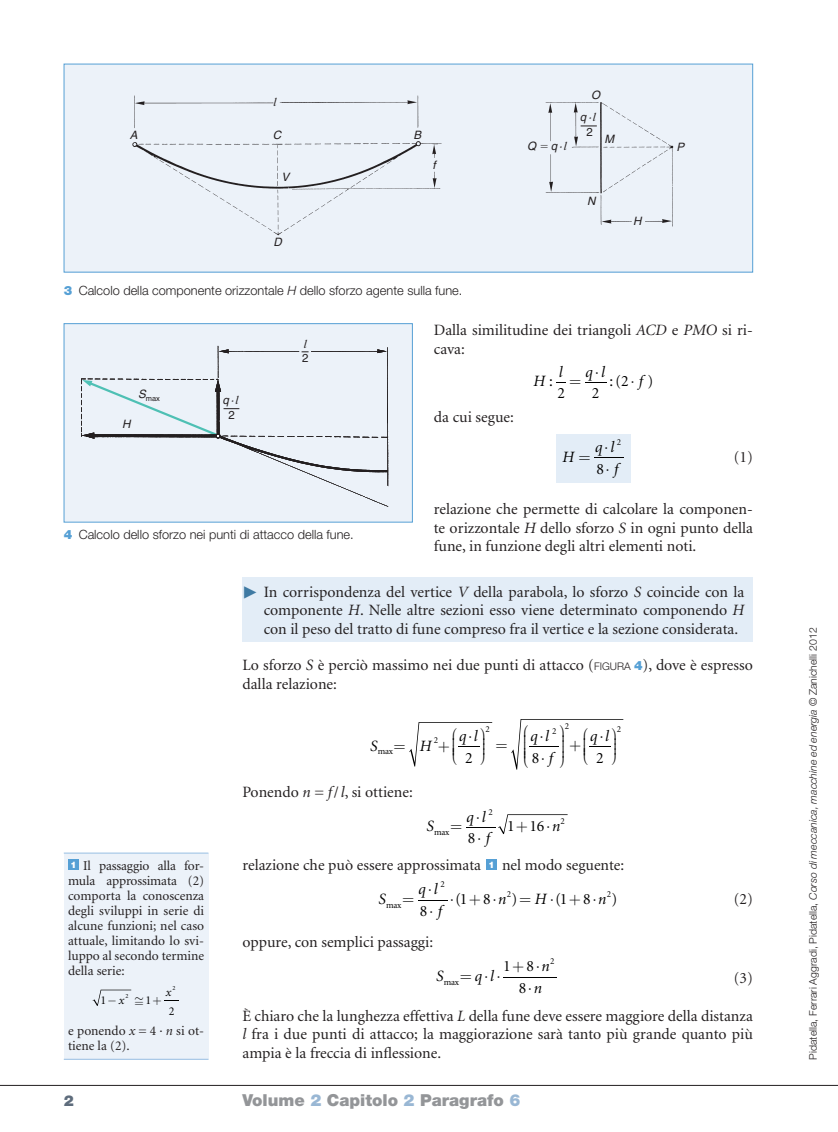
<style>
.page{position:relative;width:838px;height:1132px;background:#fff}
.page>*{position:absolute;margin:0;border:0;box-sizing:border-box;transform-origin:0 0}
.t1{font:900 16.5px "Helvetica Neue";color:#939598}
._01_testo_corpo{font:15.75px/18.8px "Minion";color:#231f20;text-align:justify}
.t2{font:15.75px/21.8px "Minion";color:#000;text-align:center}
.t3{font:italic 15.75px/21.8px "Minion";color:#000}
.t4{font:900 15px "Helvetica Neue";color:#5e6c7c}
._03_testo_nota{font:13.5px/15px "Minion";color:#231f20;text-align:justify}
._08_testo_didascalia{font:300 12.75px "Helvetica Neue";color:#231f20}
.t5{font:12px "Minion";color:#000}
.t6{font:italic 12px/18.8px "Minion";color:#000}
.t7{font:italic 11.55px/15.6px "Helvetica";color:#231f20;text-align:center}
.t8{font:italic 11.55px/14.5px "Times Ten";color:#231f20}
.t9{font:300 10.5px "Helvetica Neue";color:#231f20}
.t10{font:9.15px "Minion";letter-spacing:-.02em;color:#000}
.t11{font:900 9px "Helvetica Neue";color:#fff}
.t12{font:7.5px "Helvetica";color:#231f20}
.t13{font:6.3px "Minion";color:#000}
.s1{font-weight:900;color:#56a0d5}
.s2{font-style:italic}
.s3{font-family:"Times Ten"}
.s4{font-style:normal}
.s5{font-family:"Helvetica";font-style:normal}
.s6{font-family:"European Pi Four";color:#3f7aa3}
.s7{font-family:"Helvetica Neue";font-weight:300;font-size:10.5px}
.s8{font-family:"Helvetica Neue";font-weight:900;font-size:12.75px;color:#56a0d5}
.s9{color:#99b7d4}
</style>
<div class="page">
<hr style="left:0;top:1084px;width:838px;height:1px;background:#231f20">
<div style="left:556px;top:434px;width:74px;height:49px;background:#e3edf7"></div>
<hr style="left:594px;top:457px;width:30px;height:1px;background:#000">
<div style="left:242px;top:577px;width:511px;height:64px;background:#e3edf7"></div>
<div style="left:486px;top:858px;width:11px;height:11px;background:#56a0d5"></div>
<hr style="left:503px;top:976px;width:54px;height:1px;background:#000">
<div style="left:64px;top:323px;width:348px;height:199px;background:#ecf2f9"></div>
<img style="left:81px;top:345px;width:308px;height:162px">
<svg style="left:82px;top:380px;width:157px;height:57px"></svg>
<div style="left:64px;top:323px;width:348px;height:199px;border:1px solid #56a0d5"></div>
<div style="left:64px;top:852px;width:144px;height:206px;background:#ecf2f9"></div>
<hr style="left:64px;top:852px;width:144px;height:1px;background:#98bee3">
<hr style="left:64px;top:1058px;width:144px;height:1px;background:#98bee3">
<div style="left:68px;top:859px;width:11px;height:10px;background:#56a0d5"></div>
<svg style="left:93px;top:989px;width:38px;height:16px"></svg>
<div style="left:64px;top:64px;width:688px;height:208px;background:#ecf2f9"></div>
<img style="left:132px;top:95px;width:542px;height:141px">
<svg style="left:580px;top:126px;width:17px;height:1px"></svg>
<svg style="left:556px;top:382px;width:50px;height:1px"></svg>
<svg style="left:466px;top:814px;width:101px;height:19px"></svg>
<svg style="left:418px;top:900px;width:29px;height:1px"></svg>
<svg style="left:164px;top:1000px;width:14px;height:1px"></svg>
<svg style="left:541px;top:145px;width:7px;height:2px"></svg>
<svg style="left:409px;top:719px;width:214px;height:50px"></svg>
<p class="t8" style="left:273px;top:95px;width:5px">l</p>
<p class="t7" style="left:130px;top:127px;width:9px">A</p>
<p class="t7" style="left:273px;top:127px;width:10px">C</p>
<p class="t7" style="left:413px;top:127px;width:9px">B</p>
<p class="t7" style="left:281px;top:169px;width:9px">V</p>
<p class="t7" style="left:432px;top:157px;width:5px">f</p>
<p class="t7" style="left:273px;top:234px;width:10px">D</p>
<p class="_08_testo_didascalia" style="left:64px;top:282px;width:400px"><span class="s1">3</span> Calcolo della componente orizzontale <span class="s2">H</span> dello sforzo agente sulla fune.</p>
<p class="t7" style="left:527px;top:138px;width:10px">Q</p>
<p class="t7" style="left:551px;top:138px;width:18px">q·<span class="s3">l</span></p>
<p class="t7" style="left:591px;top:87px;width:10px">O</p>
<p class="t7" style="left:580px;top:109px;width:18px">q·<span class="s3">l<br></span><span class="s4">2</span></p>
<p class="t7" style="left:604px;top:131px;width:11px">M</p>
<p class="t7" style="left:587px;top:193px;width:10px">N</p>
<p class="t7" style="left:633px;top:213px;width:10px">H</p>
<p class="t7" style="left:676px;top:139px;width:9px">P</p>
<p class="t12" style="left:138px;top:394px;width:23px"><sup>S</sup>max</p>
<p class="t7" style="left:122px;top:416px;width:10px">H</p>
<p class="t7" style="left:222px;top:391px;width:18px">q·<span class="s3">l<br></span><span class="s4">2</span></p>
<p class="t8" style="left:302px;top:336px;width:8px">l<br><span class="s5">2</span></p>
<p class="_01_testo_corpo" style="left:434px;top:321px;width:320px">Dalla similitudine dei triangoli <span class="s2">ACD</span> e <span class="s2">PMO</span> si ri&shy;cava:</p>
<p class="t3" style="left:533px;top:371px;width:21px">H <span class="s4">:</span></p>
<p class="t3" style="left:630px;top:371px;width:14px">⋅ f</p>
<p class="t3" style="left:559px;top:361px;width:5px">l</p>
<p class="t3" style="left:585px;top:361px;width:21px">q l</p>
<p class="t2" style="left:557px;top:383px;width:9px">2</p>
<p class="t2" style="left:592px;top:383px;width:9px">2</p>
<p class="t2" style="left:609px;top:371px;width:45px">:(2 )</p>
<p class="_01_testo_corpo" style="left:434px;top:408px;width:82px">da cui segue:</p>
<p class="t10" style="left:617px;top:437px;width:6px">2</p>
<p class="t3" style="left:562px;top:446px;width:13px">H</p>
<p class="t3" style="left:595px;top:436px;width:25px">q l<br><span class="s4">8</span> f</p>
<p class="_01_testo_corpo" style="left:733px;top:448px;width:21px">(1)</p>
<p class="_01_testo_corpo" style="left:434px;top:500px;width:320px">relazione che permette di calcolare la componen&shy;te orizzontale <span class="s2">H</span> dello sforzo <span class="s2">S</span> in ogni punto della fune, in funzione degli altri elementi noti.</p>
<p class="_01_testo_corpo" style="left:264px;top:582px;width:482px;text-indent:-21px"><span class="s6">P</span> In corrispondenza del vertice <span class="s2">V</span> della parabola, lo sforzo <span class="s2">S</span> coincide con la componente <span class="s2">H</span>. Nelle altre sezioni esso viene determinato componendo <span class="s2">H </span>con il peso del tratto di fune compreso fra il vertice e la sezione considerata.</p>
<p class="_01_testo_corpo" style="left:242px;top:656px;width:512px">Lo sforzo <span class="s2">S</span> è perciò massimo nei due punti di attacco (<span class="s7">FIGURA</span> <span class="s8">4</span>), dove è espresso dalla relazione:</p>
<p class="_08_testo_didascalia" style="left:64px;top:526px;width:291px"><span class="s1">4</span> Calcolo dello sforzo nei punti di attacco della fune.</p>
<p class="t10" style="left:434px;top:735px;width:6px">2</p>
<p class="t3" style="left:370px;top:735px;width:9px">S</p>
<p class="t3" style="left:420px;top:735px;width:13px">H</p>
<p class="t10" style="left:378px;top:746px;width:17px">max</p>
<p class="_01_testo_corpo" style="left:242px;top:782px;width:172px">Ponendo <span class="s2">n</span> = <span class="s2">f</span>/<span class="s2">l</span>, si ottiene:</p>
<p class="t10" style="left:565px;top:721px;width:6px">2</p>
<p class="t10" style="left:485px;top:724px;width:6px">2</p>
<p class="t10" style="left:552px;top:726px;width:6px">2</p>
<p class="t10" style="left:616px;top:724px;width:6px">2</p>
<p class="t3" style="left:459px;top:725px;width:20px">q l</p>
<p class="t3" style="left:530px;top:725px;width:24px">q l<br><span class="s4">8</span>⋅f</p>
<p class="t3" style="left:590px;top:725px;width:20px">q l</p>
<p class="t2" style="left:465px;top:747px;width:9px">2</p>
<p class="t2" style="left:596px;top:747px;width:9px">2</p>
<p class="_03_testo_nota" style="left:68px;top:858px;width:138px;text-indent:15px">Il passaggio alla for&shy;mula approssimata (2) comporta la conoscenza degli sviluppi in serie di alcune funzioni; nel caso attuale, limitando lo svi&shy;luppo al secondo termine della serie:</p>
<p class="t5" style="left:101px;top:994px;width:25px">1−<span class="s2">x</span></p>
<p class="t5" style="left:134px;top:994px;width:18px">≅1</p>
<p class="t6" style="left:166px;top:982px;width:10px">x<br><span class="s4">2</span></p>
<p class="t11" style="left:70px;top:859px;width:8px">1</p>
<p class="t13" style="left:173px;top:984px;width:5px">2</p>
<p class="_03_testo_nota" style="left:68px;top:1023px;width:138px">e ponendo <span class="s2">x</span> = 4 · <span class="s2">n</span> si ot&shy;tiene la (2).</p>
<p class="t13" style="left:125px;top:992px;width:5px">2</p>
<p class="t10" style="left:488px;top:806px;width:6px">2</p>
<p class="t3" style="left:466px;top:806px;width:21px">q l</p>
<p class="t2" style="left:468px;top:806px;width:23px">⋅<br>8⋅ <span class="s2">f</span></p>
<p class="t10" style="left:560px;top:816px;width:6px">2</p>
<p class="t3" style="left:426px;top:815px;width:9px">S</p>
<p class="t2" style="left:507px;top:815px;width:55px">1 16⋅<span class="s2">n</span></p>
<p class="t10" style="left:434px;top:827px;width:17px">max</p>
<p class="_01_testo_corpo" style="left:242px;top:855px;width:240px">relazione che può essere approssimata</p>
<p class="t11" style="left:488px;top:858px;width:8px">1</p>
<p class="_01_testo_corpo" style="left:502px;top:855px;width:124px">nel modo seguente:</p>
<p class="t2" style="left:420px;top:878px;width:23px">⋅<br>8⋅ <span class="s2">f</span></p>
<p class="t10" style="left:440px;top:879px;width:6px">2</p>
<p class="t3" style="left:418px;top:878px;width:21px">q l</p>
<p class="t10" style="left:507px;top:889px;width:6px">2</p>
<p class="t10" style="left:607px;top:889px;width:6px">2</p>
<p class="_01_testo_corpo" style="left:733px;top:889px;width:21px">(2)</p>
<p class="t3" style="left:378px;top:888px;width:9px">S</p>
<p class="t2" style="left:450px;top:888px;width:69px">⋅(1 8⋅<span class="s2">n</span> )</p>
<p class="t2" style="left:534px;top:888px;width:84px"><span class="s2">H</span> ⋅(1 8⋅<span class="s2">n</span> )</p>
<p class="t10" style="left:386px;top:900px;width:17px">max</p>
<p class="_01_testo_corpo" style="left:242px;top:932px;width:192px">oppure, con semplici passaggi:</p>
<p class="t10" style="left:550px;top:956px;width:6px">2</p>
<p class="t2" style="left:503px;top:955px;width:48px">1 8⋅<span class="s2">n<br></span>8⋅<span class="s2">n</span></p>
<p class="t3" style="left:436px;top:965px;width:9px">S</p>
<p class="t3" style="left:475px;top:965px;width:21px">q l</p>
<p class="t10" style="left:444px;top:977px;width:17px">max</p>
<p class="_01_testo_corpo" style="left:733px;top:968px;width:21px">(3)</p>
<p class="_01_testo_corpo" style="left:242px;top:1006px;width:512px">È chiaro che la lunghezza effettiva <span class="s2">L</span> della fune deve essere maggiore della distanza <span class="s2">l</span> fra i due punti di attacco; la maggiorazione sarà tanto più grande quanto più ampia è la freccia di inflessione.</p>
<p class="t4" style="left:64px;top:1091px;width:12px">2</p>
<p class="t1" style="left:242px;top:1090px;width:279px">Volume <span class="s9">2</span> Capitolo <span class="s9">2</span> Paragrafo <span class="s9">6</span></p>
<p class="t9" style="left:806px;top:1059px;width:433px;rotate:-90deg">Pidatella, Ferrari Aggradi, Pidatella, <span class="s2">Corso di meccanica, macchine ed energia</span> © Zanichelli 2012</p>
</div>
